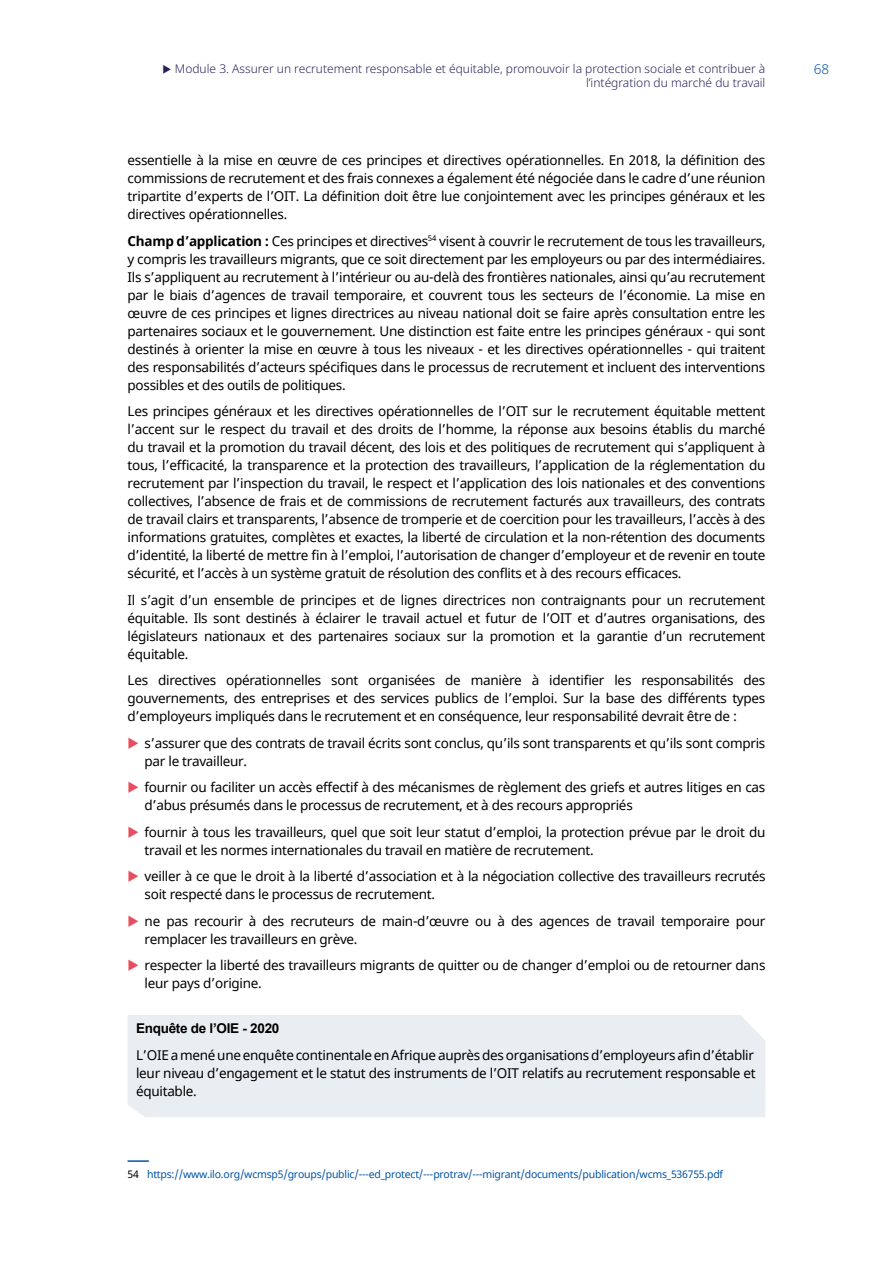
<style>
.page{position:relative;width:893px;height:1263px;background:#fff}
.page>*{position:absolute;margin:0;border:0;box-sizing:border-box;transform-origin:0 0}
.t1{font:13.5px/18px "Noto Sans";letter-spacing:-.02em;color:#000;text-align:justify}
.t2{font:700 13.5px "Arial";letter-spacing:-.02em;color:#000}
.t3{font:300 13.5px "Noto Sans";color:#0054a6}
.t4{font:300 12px/14.4px "Noto Sans";color:#27235a;text-align:right}
.t5{font:10.5px "Noto Sans";letter-spacing:-.02em;color:#0054a6}
.s1{font-weight:700}
.s2{color:#000}
</style>
<div class="page">
<div style="left:128px;top:1015px;width:637px;height:102px;background:#e9eef3"></div>
<hr style="left:128px;top:1160px;width:21px;height:2px;background:#0054a6">
<p class="t4" style="left:163px;top:62px;width:604px">◆ Module 3. Assurer un recrutement responsable et équitable, promouvoir la protection sociale et contribuer à l’intégration du marché du travail</p>
<p class="t1" style="left:128px;top:152px;width:639px">essentielle à la mise en œuvre de ces principes et directives opérationnelles. En 2018, la définition des commissions de recrutement et des frais connexes a également été négociée dans le cadre d’une réunion tripartite d’experts de l’OIT. La définition doit être lue conjointement avec les principes généraux et les directives opérationnelles.</p>
<p class="t1" style="left:128px;top:232px;width:639px"><span class="s1">Champ d’application :</span> Ces principes et directives<sup>54</sup> visent à couvrir le recrutement de tous les travailleurs, y compris les travailleurs migrants, que ce soit directement par les employeurs ou par des intermédiaires.<br>Ils s’appliquent au recrutement à l’intérieur ou au-delà des frontières nationales, ainsi qu’au recrutement par le biais d’agences de travail temporaire, et couvrent tous les secteurs de l’économie. La mise en œuvre de ces principes et lignes directrices au niveau national doit se faire après consultation entre les partenaires sociaux et le gouvernement. Une distinction est faite entre les principes généraux - qui sont destinés à orienter la mise en œuvre à tous les niveaux - et les directives opérationnelles - qui traitent des responsabilités d’acteurs spécifiques dans le processus de recrutement et incluent des interventions possibles et des outils de politiques.</p>
<p class="t1" style="left:128px;top:403px;width:639px">Les principes généraux et les directives opérationnelles de l’OIT sur le recrutement équitable mettent l’accent sur le respect du travail et des droits de l’homme, la réponse aux besoins établis du marché du travail et la promotion du travail décent, des lois et des politiques de recrutement qui s’appliquent à tous, l’efficacité, la transparence et la protection des travailleurs, l’application de la réglementation du recrutement par l’inspection du travail, le respect et l’application des lois nationales et des conventions collectives, l’absence de frais et de commissions de recrutement facturés aux travailleurs, des contrats de travail clairs et transparents, l’absence de tromperie et de coercition pour les travailleurs, l’accès à des informations gratuites, complètes et exactes, la liberté de circulation et la non-rétention des documents d’identité, la liberté de mettre fin à l’emploi, l’autorisation de changer d’employeur et de revenir en toute sécurité, et l’accès à un système gratuit de résolution des conflits et à des recours efficaces.</p>
<p class="t1" style="left:128px;top:591px;width:639px">Il s’agit d’un ensemble de principes et de lignes directrices non contraignants pour un recrutement équitable. Ils sont destinés à éclairer le travail actuel et futur de l’OIT et d’autres organisations, des législateurs nationaux et des partenaires sociaux sur la promotion et la garantie d’un recrutement équitable.</p>
<p class="t1" style="left:128px;top:672px;width:639px">Les directives opérationnelles sont organisées de manière à identifier les responsabilités des gouvernements, des entreprises et des services publics de l’emploi. Sur la base des différents types d’employeurs impliqués dans le recrutement et en conséquence, leur responsabilité devrait être de :</p>
<p class="t1" style="left:145px;top:734px;width:622px">s’assurer que des contrats de travail écrits sont conclus, qu’ils sont transparents et qu’ils sont compris par le travailleur.</p>
<p class="t1" style="left:145px;top:779px;width:622px">fournir ou faciliter un accès effectif à des mécanismes de règlement des griefs et autres litiges en cas d’abus présumés dans le processus de recrutement, et à des recours appropriés</p>
<p class="t1" style="left:145px;top:823px;width:622px">fournir à tous les travailleurs, quel que soit leur statut d’emploi, la protection prévue par le droit du travail et les normes internationales du travail en matière de recrutement.</p>
<p class="t1" style="left:145px;top:868px;width:622px">veiller à ce que le droit à la liberté d’association et à la négociation collective des travailleurs recrutés soit respecté dans le processus de recrutement.</p>
<p class="t1" style="left:145px;top:912px;width:622px">ne pas recourir à des recruteurs de main-d’œuvre ou à des agences de travail temporaire pour remplacer les travailleurs en grève.</p>
<p class="t1" style="left:145px;top:957px;width:622px">respecter la liberté des travailleurs migrants de quitter ou de changer d’emploi ou de retourner dans leur pays d’origine.</p>
<p class="t2" style="left:136px;top:1020px;width:145px">Enquête de l’OIE - 2020</p>
<p class="t1" style="left:136px;top:1046px;width:621px">L’OIE a mené une enquête continentale en Afrique auprès des organisations d’employeurs afin d’établir leur niveau d’engagement et le statut des instruments de l’OIT relatifs au recrutement responsable et équitable.</p>
<p class="t5" style="left:128px;top:1167px;width:597px"><span class="s2">54</span> https://www.ilo.org/wcmsp5/groups/public/---ed_protect/---protrav/---migrant/documents/publication/wcms_536755.pdf</p>
<p class="t3" style="left:814px;top:60px;width:17px">68</p>
</div>
